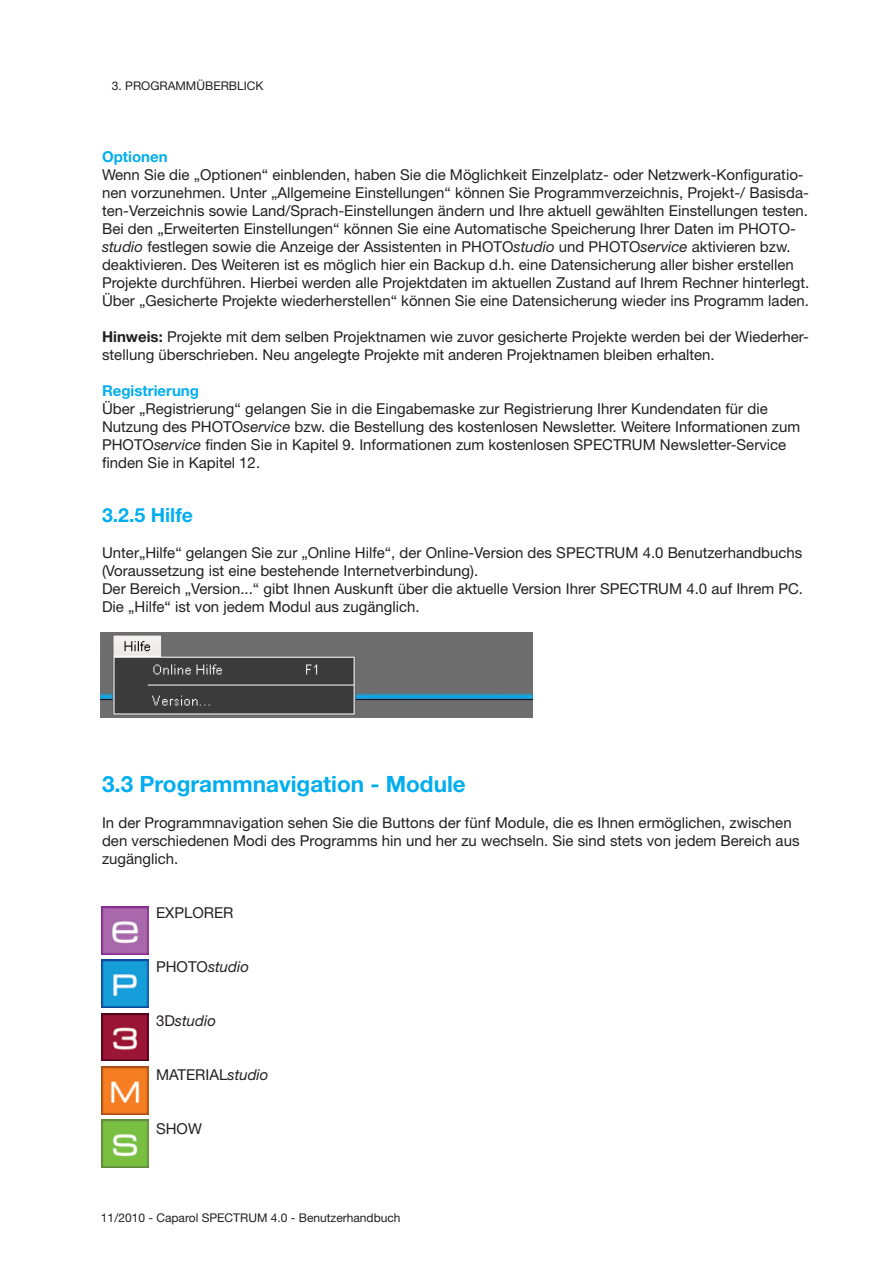
<style>
.page{position:relative;width:893px;height:1263px;background:#fff}
.page>*{position:absolute;margin:0;border:0;box-sizing:border-box;transform-origin:0 0}
.t1{font:700 22.5px "Helvetica Neue LT";color:#00aeef}
.t2{font:700 19.5px "Helvetica Neue LT";color:#00aeef}
.t3{font:15px/18px "Helvetica Neue LT";color:#231f20}
.t4{font:700 15px "Helvetica Neue LT";color:#00aeef}
.t5{font:italic 15px "Helvetica Neue LT";color:#231f20}
.t6{font:12px "Helvetica Neue LT";color:#231f20}
.s1{font-style:italic}
.s2{font-weight:700}
.s3{font-style:normal}
</style>
<div class="page">
<img style="left:101px;top:632px;width:432px;height:85px">
<img style="left:102px;top:906px;width:46px;height:48px">
<img style="left:102px;top:960px;width:46px;height:47px">
<img style="left:102px;top:1013px;width:46px;height:48px">
<img style="left:102px;top:1120px;width:46px;height:47px">
<img style="left:102px;top:1066px;width:46px;height:48px">
<p class="t6" style="left:112px;top:79px;width:153px">3. PROGRAMMÜBERBLICK</p>
<p class="t4" style="left:102px;top:147px;width:67px">Optionen</p>
<p class="t3" style="left:102px;top:165px;width:709px">Wenn Sie die „Optionen“ einblenden, haben Sie die Möglichkeit Einzelplatz- oder Netzwerk-Konfiguratio&shy;nen vorzunehmen. Unter „Allgemeine Einstellungen“ können Sie Programmverzeichnis, Projekt-/ Basisda&shy;ten-Verzeichnis sowie Land/Sprach-Einstellungen ändern und Ihre aktuell gewählten Einstellungen testen.<br>Bei den „Erweiterten Einstellungen“ können Sie eine Automatische Speicherung Ihrer Daten im PHOTO&shy;<span class="s1">studio</span> festlegen sowie die Anzeige der Assistenten in PHOTO<span class="s1">studio</span> und PHOTO<span class="s1">service</span> aktivieren bzw. deaktivieren. Des Weiteren ist es möglich hier ein Backup d.h. eine Datensicherung aller bisher erstellen Projekte durchführen. Hierbei werden alle Projektdaten im aktuellen Zustand auf Ihrem Rechner hinterlegt.<br>Über „Gesicherte Projekte wiederherstellen“ können Sie eine Datensicherung wieder ins Programm laden.</p>
<p class="t3" style="left:102px;top:327px;width:708px"><span class="s2">Hinweis:</span> Projekte mit dem selben Projektnamen wie zuvor gesicherte Projekte werden bei der Wiederher&shy;stellung überschrieben. Neu angelegte Projekte mit anderen Projektnamen bleiben erhalten.</p>
<p class="t4" style="left:102px;top:381px;width:98px">Registrierung</p>
<p class="t3" style="left:102px;top:399px;width:700px">Über „Registrierung“ gelangen Sie in die Eingabemaske zur Registrierung Ihrer Kundendaten für die Nutzung des PHOTO<span class="s1">service</span> bzw. die Bestellung des kostenlosen Newsletter. Weitere Informationen zum PHOTO<span class="s1">service</span> finden Sie in Kapitel 9. Informationen zum kostenlosen SPECTRUM Newsletter-Service finden Sie in Kapitel 12.</p>
<h2 class="t2" style="left:102px;top:503px;width:92px">3.2.5 Hilfe</h2>
<p class="t3" style="left:102px;top:543px;width:702px">Unter„Hilfe“ gelangen Sie zur „Online Hilfe“, der Online-Version des SPECTRUM 4.0 Benutzerhandbuchs (Voraussetzung ist eine bestehende Internetverbindung).<br>Der Bereich „Version...“ gibt Ihnen Auskunft über die aktuelle Version Ihrer SPECTRUM 4.0 auf Ihrem PC.<br>Die „Hilfe“ ist von jedem Modul aus zugänglich.</p>
<h1 class="t1" style="left:102px;top:770px;width:365px">3.3 Programmnavigation - Module</h1>
<p class="t3" style="left:102px;top:813px;width:699px">In der Programmnavigation sehen Sie die Buttons der fünf Module, die es Ihnen ermöglichen, zwischen den verschiedenen Modi des Programms hin und her zu wechseln. Sie sind stets von jedem Bereich aus zugänglich.</p>
<p class="t3" style="left:156px;top:903px;width:79px">EXPLORER</p>
<p class="t5" style="left:156px;top:958px;width:95px"><span class="s3">PHOTO</span>studio</p>
<p class="t5" style="left:156px;top:1012px;width:62px"><span class="s3">3D</span>studio</p>
<p class="t3" style="left:156px;top:1065px;width:114px">MATERIAL<span class="s1">studio</span></p>
<p class="t3" style="left:156px;top:1119px;width:47px">SHOW</p>
<p class="t6" style="left:101px;top:1210px;width:301px">11/2010 - Caparol SPECTRUM 4.0 - Benutzerhandbuch</p>
</div>
